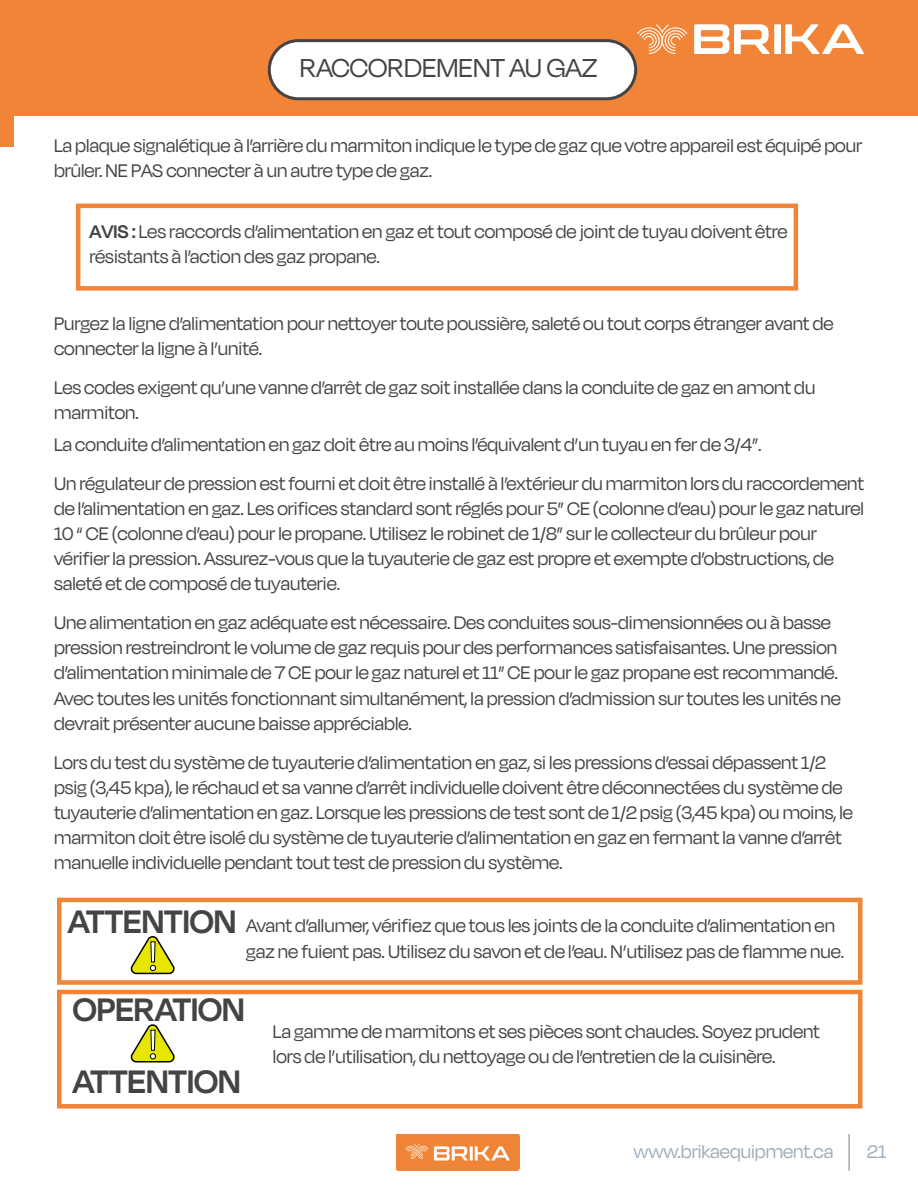
<style>
.page{position:relative;width:918px;height:1188px;background:#fff}
.page>*{position:absolute;margin:0;border:0;box-sizing:border-box;transform-origin:0 0}
.t1{font:42px "Myriad Pro";color:#fff;scale:1.04 1}
.t2{font:600 37.5px "Degular Display";color:#444}
.t3{font:30px "Degular Display";color:#444}
.t4{font:21px/25.2px "Degular Display";color:#444}
.t5{font:21px "Degular Display";color:#9babb8}
.s1{font-weight:600}
</style>
<div class="page">
<div style="left:0;top:0;width:918px;height:115px;background:#f18436"></div>
<div style="left:0;top:0;width:14px;height:147px;background:#f18436"></div>
<div style="left:269px;top:41px;width:367px;height:58px;background:#fff;border-radius:29px"></div>
<div style="left:268px;top:39px;width:369px;height:61px;border:3px solid #444;border-radius:29px"></div>
<div style="left:76px;top:204px;width:722px;height:87px;border:4px solid #f08538"></div>
<svg style="left:130px;top:936px;width:45px;height:39px"></svg>
<div style="left:57px;top:898px;width:805px;height:87px;border:4px solid #f08538"></div>
<svg style="left:130px;top:1024px;width:45px;height:39px"></svg>
<div style="left:57px;top:990px;width:805px;height:119px;border:4px solid #f08538"></div>
<img style="left:397px;top:1134px;width:123px;height:37px">
<hr style="left:848px;top:1134px;width:2px;height:37px;background:#9babb8">
<svg style="left:694px;top:24px;width:76px;height:30px"></svg>
<div style="left:774px;top:24px;width:7px;height:30px;background:#fff"></div>
<svg style="left:785px;top:24px;width:79px;height:30px"></svg>
<svg style="left:637px;top:24px;width:50px;height:30px"></svg>
<p class="t3" style="left:300px;top:51px;width:300px">RACCORDEMENT AU GAZ</p>
<p class="t4" style="left:54px;top:132px;width:810px">La plaque signalétique à l’arrière du marmiton indique le type de gaz que votre appareil est équipé pour brûler. NE PAS connecter à un autre type de gaz.</p>
<p class="t4" style="left:89px;top:218px;width:700px"><span class="s1">AVIS :</span> Les raccords d’alimentation en gaz et tout composé de joint de tuyau doivent être résistants à l’action des gaz propane.</p>
<p class="t4" style="left:54px;top:310px;width:781px">Purgez la ligne d’alimentation pour nettoyer toute poussière, saleté ou tout corps étranger avant de connecter la ligne à l’unité.</p>
<p class="t4" style="left:54px;top:374px;width:763px">Les codes exigent qu’une vanne d’arrêt de gaz soit installée dans la conduite de gaz en amont du marmiton.</p>
<p class="t4" style="left:54px;top:431px;width:709px">La conduite d’alimentation en gaz doit être au moins l’équivalent d’un tuyau en fer de 3/4”.</p>
<p class="t4" style="left:54px;top:470px;width:812px">Un régulateur de pression est fourni et doit être installé à l’extérieur du marmiton lors du raccordement de l’alimentation en gaz. Les orifices standard sont réglés pour 5” CE (colonne d’eau) pour le gaz naturel 10 “ CE (colonne d’eau) pour le propane. Utilisez le robinet de 1/8” sur le collecteur du brûleur pour vérifier la pression. Assurez-vous que la tuyauterie de gaz est propre et exempte d’obstructions, de saleté et de composé de tuyauterie.</p>
<p class="t4" style="left:54px;top:609px;width:789px">Une alimentation en gaz adéquate est nécessaire. Des conduites sous-dimensionnées ou à basse pression restreindront le volume de gaz requis pour des performances satisfaisantes. Une pression d’alimentation minimale de 7 CE pour le gaz naturel et 11” CE pour le gaz propane est recommandé.<br>Avec toutes les unités fonctionnant simultanément, la pression d’admission sur toutes les unités ne devrait présenter aucune baisse appréciable.</p>
<p class="t4" style="left:54px;top:749px;width:800px">Lors du test du système de tuyauterie d’alimentation en gaz, si les pressions d’essai dépassent 1/2 psig (3,45 kpa), le réchaud et sa vanne d’arrêt individuelle doivent être déconnectées du système de tuyauterie d’alimentation en gaz. Lorsque les pressions de test sont de 1/2 psig (3,45 kpa) ou moins, le marmiton doit être isolé du système de tuyauterie d’alimentation en gaz en fermant la vanne d’arrêt manuelle individuelle pendant tout test de pression du système.</p>
<p class="t2" style="left:68px;top:900px;width:169px">ATTENTION</p>
<p class="t4" style="left:246px;top:913px;width:600px">Avant d’allumer, vérifiez que tous les joints de la conduite d’alimentation en gaz ne fuient pas. Utilisez du savon et de l’eau. N’utilisez pas de flamme nue.</p>
<h1 class="t1" style="left:148px;top:930px;width:11px">!</h1>
<p class="t2" style="left:73px;top:988px;width:174px">OPERATION</p>
<h1 class="t1" style="left:148px;top:1018px;width:11px">!</h1>
<p class="t2" style="left:73px;top:1060px;width:169px">ATTENTION</p>
<p class="t4" style="left:273px;top:1018px;width:548px">La gamme de marmitons et ses pièces sont chaudes. Soyez prudent</p>
<p class="t4" style="left:273px;top:1043px;width:504px">lors de l’utilisation, du nettoyage ou de l’entretien de la cuisinère.</p>
<p class="t5" style="left:634px;top:1139px;width:201px">www.brikaequipment.ca</p>
<p class="t5" style="left:867px;top:1139px;width:21px">21</p>
</div>
